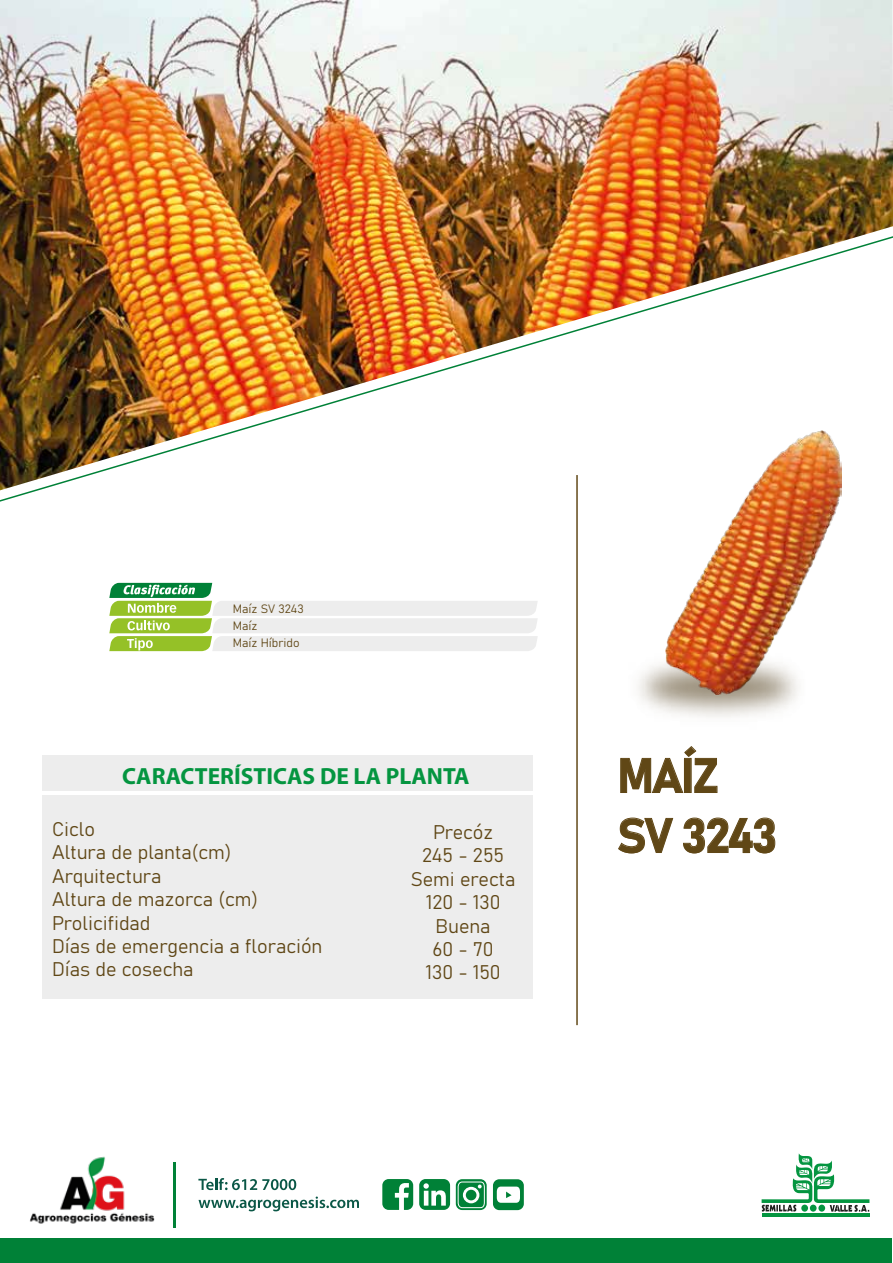
<style>
.page{position:relative;width:893px;height:1263px;background:#fff}
.page>*{position:absolute;margin:0;border:0;box-sizing:border-box;transform-origin:0 0}
.t1{font:48px/60px "Bahnschrift";letter-spacing:-.04em;color:#604716}
.t2{font:700 23.4px "Myriad Pro";color:#049540}
.t3{font:19.5px/23.4px "Bahnschrift";color:#604716;text-align:center}
.t4{font:12px/17.2px "Bahnschrift";color:#604716}
</style>
<div class="page">
<hr style="left:762px;top:1213px;width:107px;height:4px;background:#049540">
<svg style="left:762px;top:1153px;width:107px;height:59px"></svg>
<hr style="left:576px;top:475px;width:2px;height:550px;background:#604716">
<img style="left:576px;top:602px;width:221px;height:171px">
<img style="left:665px;top:506px;width:173px;height:189px">
<svg style="left:109px;top:583px;width:429px;height:68px"></svg>
<div style="left:42px;top:756px;width:490px;height:243px;background:#ededed"></div>
<hr style="left:39px;top:791px;width:494px;height:4px;background:#fff">
<img style="left:30px;top:1156px;width:125px;height:68px">
<svg style="left:620px;top:746px;width:98px;height:47px"></svg>
<svg style="left:618px;top:817px;width:56px;height:37px"></svg>
<svg style="left:683px;top:817px;width:92px;height:37px"></svg>
<div style="left:0;top:1238px;width:892px;height:25px;background:#008137"></div>
<svg style="left:382px;top:1179px;width:31px;height:31px"></svg>
<svg style="left:419px;top:1179px;width:31px;height:31px"></svg>
<svg style="left:198px;top:1178px;width:98px;height:12px"></svg>
<svg style="left:199px;top:1196px;width:160px;height:15px"></svg>
<svg style="left:493px;top:1179px;width:31px;height:31px"></svg>
<svg style="left:456px;top:1179px;width:31px;height:31px"></svg>
<hr style="left:173px;top:1162px;width:3px;height:66px;background:#008137">
<svg style="left:457px;top:1181px;width:28px;height:27px"></svg>
<img style="left:0;top:0;width:893px;height:506px">
<p class="t4" style="left:233px;top:599px;width:72px">Maíz SV 3243<br>Maíz<br>Maíz Híbrido</p>
<p class="t2" style="left:122px;top:760px;width:349px">CARACTERÍSTICAS DE LA PLANTA</p>
<p class="t3" style="left:52px;top:816px;width:272px;text-align:left">Ciclo<br>Altura de planta(cm)<br>Arquitectura<br>Altura de mazorca (cm)<br>Prolicifidad<br>Días de emergencia a floración<br>Días de cosecha</p>
<p class="t3" style="left:411px;top:819px;width:106px">Precóz<br>245 - 255<br>Semi erecta<br>120 - 130<br>Buena<br>60 - 70<br>130 - 150</p>
<h1 class="t1" style="left:617px;top:742px;width:162px">MAÍZ<br>SV 3243</h1>
</div>
